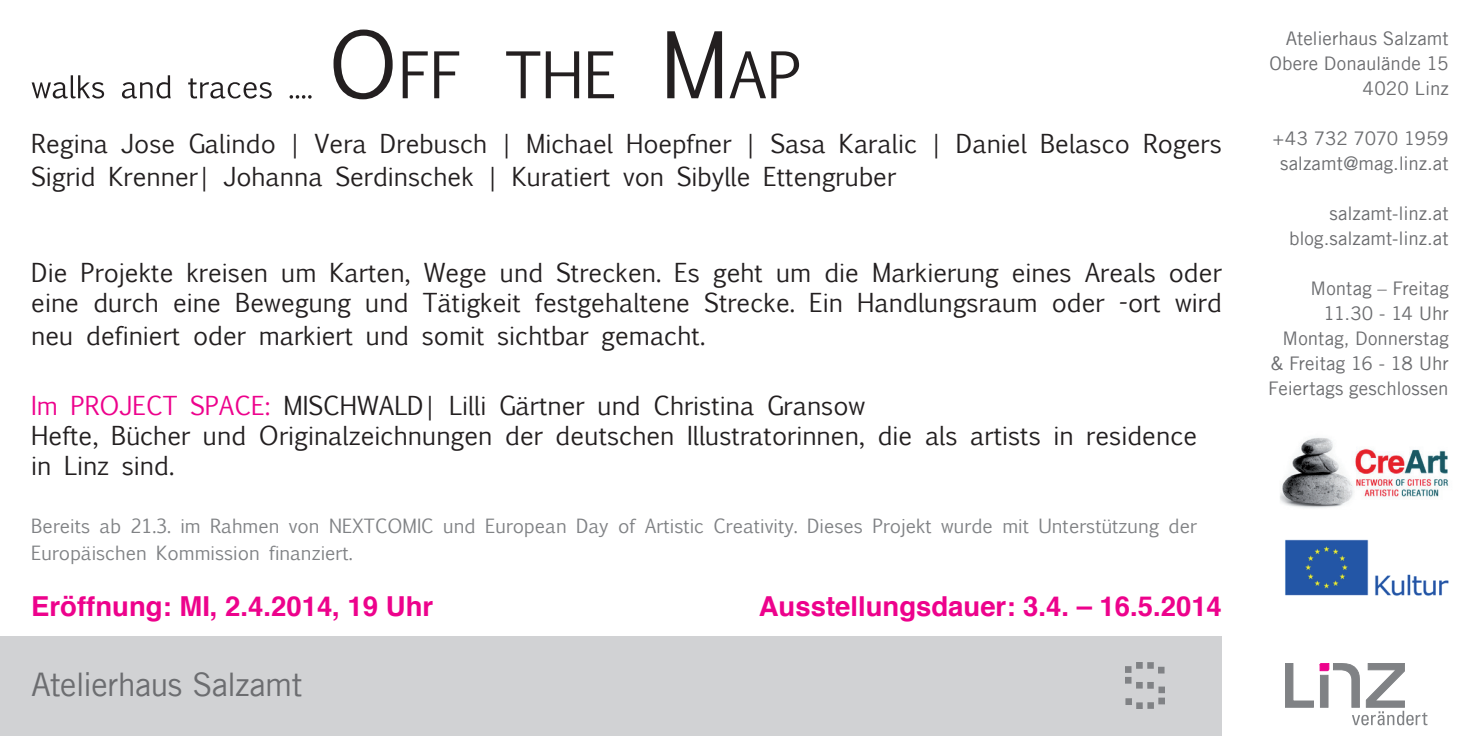
<style>
.page{position:relative;width:1480px;height:736px;background:#fff}
.page>*{position:absolute;margin:0;border:0;box-sizing:border-box;transform-origin:0 0}
.t1{font:32.5px "Trade Gothic";letter-spacing:-.025em;color:#6c6d70}
.t2{font:700 27.5px "Helvetica";color:#ed028c}
.t3{font:25px/30px "Euphemia UCAS";color:#231f20}
.t4{font:18.75px "Trade Gothic";color:#6c6d70}
.t5{font:18.75px/27.5px "Euphemia UCAS";color:#808285}
.s1{color:#ed028c}
</style>
<div class="page">
<div style="left:0;top:635px;width:1222px;height:101px;background:#d1d2d4"></div>
<svg style="left:1285px;top:663px;width:29px;height:44px"></svg>
<svg style="left:1320px;top:663px;width:107px;height:62px"></svg>
<img style="left:1125px;top:662px;width:40px;height:46px">
<img style="left:1285px;top:539px;width:164px;height:57px">
<img style="left:1280px;top:437px;width:169px;height:71px">
<svg style="left:32px;top:30px;width:767px;height:69px"></svg>
<p class="t3" style="left:31px;top:127px;width:1192px;line-height:33px">Regina Jose Galindo | Vera Drebusch | Michael Hoepfner | Sasa Karalic | Daniel Belasco Rogers<br>Sigrid Krenner| Johanna Serdinschek | Kuratiert von Sibylle Ettengruber</p>
<p class="t3" style="left:31px;top:258px;width:1192px">Die Projekte kreisen um Karten, Wege und Strecken. Es geht um die Markierung eines Areals oder eine durch eine Bewegung und Tätigkeit festgehaltene Strecke. Ein Handlungsraum oder -ort wird</p>
<p class="t3" style="left:31px;top:321px;width:675px">neu definiert oder markiert und somit sichtbar gemacht.</p>
<p class="t3" style="left:31px;top:391px;width:1167px"><span class="s1">Im PROJECT SPACE:</span> MISCHWALD| Lilli Gärtner und Christina Gransow<br>Hefte, Bücher und Originalzeichnungen der deutschen Illustratorinnen, die als artists in residence in Linz sind.</p>
<p class="t5" style="left:31px;top:512px;width:1167px">Bereits ab 21.3. im Rahmen von NEXTCOMIC und European Day of Artistic Creativity. Dieses Projekt wurde mit Unterstützung der<br>Europäischen Kommission finanziert.</p>
<p class="t2" style="left:31px;top:583px;width:403px">Eröffnung: MI, 2.4.2014, 19 Uhr</p>
<p class="t2" style="left:759px;top:583px;width:465px">Ausstellungsdauer: 3.4. – 16.5.2014</p>
<p class="t1" style="left:31px;top:665px;width:273px">Atelierhaus Salzamt</p>
<p class="t4" style="left:1286px;top:27px;width:164px">Atelierhaus Salzamt</p>
<p class="t4" style="left:1269px;top:52px;width:181px">Obere Donaulände 15</p>
<p class="t4" style="left:1362px;top:77px;width:88px">4020 Linz</p>
<p class="t4" style="left:1273px;top:127px;width:177px">+43 732 7070 1959</p>
<p class="t4" style="left:1280px;top:152px;width:170px">salzamt@mag.linz.at</p>
<p class="t4" style="left:1329px;top:202px;width:121px">salzamt-linz.at</p>
<p class="t4" style="left:1289px;top:227px;width:161px">blog.salzamt-linz.at</p>
<p class="t4" style="left:1310px;top:277px;width:140px">Montag – Freitag</p>
<p class="t4" style="left:1323px;top:302px;width:127px">11.30 - 14 Uhr</p>
<p class="t4" style="left:1282px;top:327px;width:168px">Montag, Donnerstag</p>
<p class="t4" style="left:1271px;top:352px;width:179px">&amp; Freitag 16 - 18 Uhr</p>
<p class="t4" style="left:1268px;top:377px;width:182px">Feiertags geschlossen</p>
</div>
